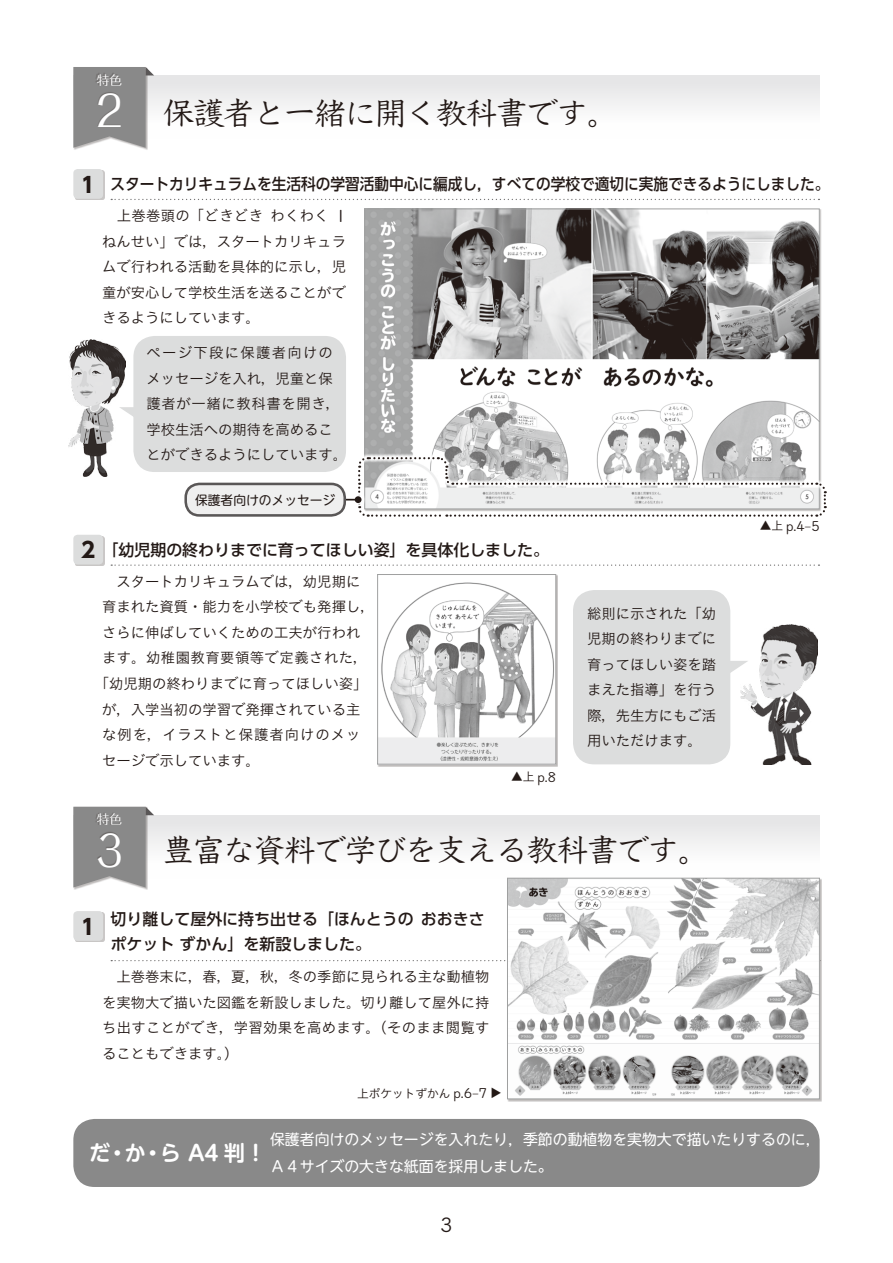
<style>
.page{position:relative;width:893px;height:1263px;background:#fff}
.page>*{position:absolute;margin:0;border:0;box-sizing:border-box;transform-origin:0 0}
.t1{font:500 31.95px "Yu T Kyo New H";letter-spacing:-.05em;color:#231916}
.t2{font:700 21.3px "UD Shin M Go Pro De";color:#fff}
.t3{font:700 21.3px "UD Shin Go Pro";color:#231916}
.t4{font:18.75px "Yu T Kyo Oubun Std Medium Alt";color:#231916}
.t5{font:500 15.9px/24.5px "UD Shin Go Pro";color:#231916}
.t6{font:500 15.9px "UD Shin Go Pro";color:#231916;scale:.92 1}
.t7{font:14.85px/26.5px "UD Shin M Go Pro";color:#fff}
.t8{font:14.4px/25.5px "Kyo KG Kn Std W3";color:#231916;text-align:justify}
.t9{font:14.4px "Hiragino UD Sans Std W3";color:#231916}
.t10{font:14.4px/25.5px "Kyo KG Kn Std W3";letter-spacing:.035em;color:#231916}
.t11{font:14.4px/25.5px "Hiragino UD Sans Std W3";letter-spacing:.025em;color:#231916}
.t12{font:14.4px "Hiragino UD Sans Std W3";letter-spacing:.035em;color:#231916}
.t13{font:12.9px "Yu T Kyo Oubun Std Medium Alt";color:#231916}
.t14{font:12.75px "UD Shin M Go Pro";color:#231916}
.t15{font:12.75px "Folk Pro";color:#fff}
.t16{font:11.7px "Kyo KG Kn Std W3";color:#231916}
.t17{font:11.7px "Hiragino UD Sans Std W3";color:#231916}
.s1{font-family:"Folk Pro";font-weight:400;font-size:42.45px;color:#fff}
.s2{font-family:"Hiragino UD Sans Std W3"}
.s3{font-family:"Yu T Kyo Oubun Std Medium Alt";font-size:15.75px}
.s4{font-family:"Yu TUD Kyo";font-weight:500}
.s5{font-family:"Kyo KG Kn Std W3"}
.s6{font-family:"Hiragino UD Sans Std W3";font-size:11.7px}
.s7{font-family:"Minion Pro";font-size:11.7px}
.s8{font-family:"Yu T Kyo Oubun Std Medium Alt";font-size:12.9px}
.s9{font-family:"Minion Pro"}
</style>
<div class="page">
<div style="left:573px;top:590px;width:157px;height:174px;background:#dcdddd;border-radius:21px"></div>
<svg style="left:730px;top:661px;width:11px;height:17px"></svg>
<div style="left:73px;top:75px;width:747px;height:64px;background:linear-gradient(to bottom,#e4e4e5,#fff)"></div>
<div style="left:73px;top:67px;width:75px;height:83px;background:#231916;opacity:.3"></div>
<svg style="left:73px;top:67px;width:81px;height:81px;background:#979797"></svg>
<div style="left:73px;top:815px;width:747px;height:64px;background:linear-gradient(to bottom,#e5e5e6,#fff)"></div>
<div style="left:73px;top:807px;width:75px;height:83px;background:#231916;opacity:.3"></div>
<svg style="left:73px;top:807px;width:81px;height:80px;background:#969696"></svg>
<svg style="left:111px;top:199px;width:708px;height:1px"></svg>
<img style="left:366px;top:211px;width:451px;height:242px">
<div style="left:133px;top:336px;width:213px;height:136px;background:#dcdddd;border-radius:21px"></div>
<svg style="left:125px;top:407px;width:9px;height:17px"></svg>
<img style="left:68px;top:339px;width:57px;height:137px">
<img style="left:741px;top:624px;width:77px;height:140px">
<div style="left:377px;top:574px;width:181px;height:193px;background:#b8b8b9"></div>
<div style="left:378px;top:574px;width:178px;height:190px;background:#fff"></div>
<img style="left:379px;top:582px;width:175px;height:180px">
<div style="left:377px;top:574px;width:179px;height:190px;border:1px solid #9fa0a0"></div>
<div style="left:73px;top:1119px;width:747px;height:68px;background:#898989;border-radius:21px"></div>
<div style="left:75px;top:170px;width:29px;height:30px;background:#c9c7c6"></div>
<div style="left:73px;top:169px;width:30px;height:30px;background:#dcdddd;border-radius:4px"></div>
<div style="left:75px;top:912px;width:29px;height:30px;background:#c9c7c6"></div>
<div style="left:73px;top:911px;width:30px;height:30px;background:#dcdddd;border-radius:4px"></div>
<div style="left:75px;top:536px;width:29px;height:30px;background:#d2d2d1"></div>
<div style="left:73px;top:535px;width:30px;height:29px;background:#dcdddd;border-radius:4px"></div>
<svg style="left:111px;top:564px;width:708px;height:2px"></svg>
<svg style="left:111px;top:960px;width:395px;height:1px"></svg>
<svg style="left:364px;top:453px;width:458px;height:3px"></svg>
<svg style="left:358px;top:456px;width:469px;height:61px"></svg>
<svg style="left:345px;top:492px;width:21px;height:15px"></svg>
<hr style="left:289px;top:499px;width:69px;height:1px;background:#231916">
<div style="left:355px;top:496px;width:7px;height:7px;background:#231916;border-radius:50%"></div>
<div style="left:186px;top:484px;width:159px;height:31px;background:#efefef;border-radius:14px"></div>
<div style="left:184px;top:483px;width:162px;height:34px;border:3px solid #5a5757;border-radius:14px"></div>
<img style="left:509px;top:880px;width:309px;height:216px">
<div style="left:507px;top:878px;width:313px;height:221px;border:1px solid #9fa0a0"></div>
<p class="t15" style="left:97px;top:69px;width:27px">特色</p>
<h1 class="t1" style="left:96px;top:90px;width:524px"><span class="s1">2</span> 保護者と一緒に開く教科書です。</h1>
<h2 class="t3" style="left:78px;top:167px;width:23px">１</h2>
<p class="t6" style="left:111px;top:171px;width:783px">スタートカリキュラムを生活科の学習活動中心に編成し，すべての学校で適切に実施できるようにしました。</p>
<p class="t8" style="left:102px;top:203px;width:245px"><span class="s2">　上巻巻頭</span>の<span class="s2">「</span>どきどきわくわく <span class="s3">1</span>ねんせい<span class="s2">」</span>では<span class="s4">，</span>スタートカリキュラムで<span class="s2">行</span>われる<span class="s2">活動</span>を<span class="s2">具体的</span>に<span class="s2">示</span>し<span class="s4">，</span><span class="s2">児童</span>が<span class="s2">安心</span>して<span class="s2">学校生活</span>を<span class="s2">送</span>ることができるようにしています<span class="s4">。</span></p>
<p class="t8" style="left:146px;top:340px;width:188px">ページ<span class="s2">下段</span>に<span class="s2">保護者向</span>けのメッセージを<span class="s2">入</span>れ<span class="s4">，</span><span class="s2">児童</span>と<span class="s2">保</span></p>
<p class="t11" style="left:146px;top:390px;width:195px">護者<span class="s5">が</span>一緒<span class="s5">に</span>教科書<span class="s5">を</span>開<span class="s5">き</span><span class="s4">，</span>学校生活<span class="s5">への</span>期待<span class="s5">を</span>高<span class="s5">めるこ</span></p>
<p class="t8" style="left:146px;top:442px;width:202px">とができるようにしています<span class="s4">。</span></p>
<p class="t14" style="left:195px;top:489px;width:142px">保護者向けのメッセージ</p>
<p class="t13" style="left:760px;top:519px;width:61px"><span class="s6">▲上</span> p.4<span class="s7">−</span>5</p>
<h2 class="t3" style="left:81px;top:533px;width:16px">2</h2>
<p class="t5" style="left:103px;top:537px;width:448px">「幼児期の終わりまでに育ってほしい姿」を具体化しました。</p>
<p class="t8" style="left:116px;top:569px;width:245px">スタートカリキュラムでは<span class="s4">，</span><span class="s2">幼児期</span>に</p>
<p class="t9" style="left:102px;top:596px;width:274px">育<span class="s5">まれた</span>資質・能力<span class="s5">を</span>小学校<span class="s5">でも</span>発揮<span class="s5">し</span><span class="s4">，</span></p>
<p class="t8" style="left:102px;top:620px;width:260px">さらに<span class="s2">伸</span>ばしていくための<span class="s2">工夫</span>が<span class="s2">行</span>われ</p>
<p class="t12" style="left:102px;top:647px;width:267px"><span class="s5">ます</span><span class="s4">。</span>幼稚園教育要領等<span class="s5">で</span>定義<span class="s5">された</span><span class="s4">，</span></p>
<p class="t8" style="left:95px;top:671px;width:274px"><span class="s2">「幼児期</span>の<span class="s2">終</span>わりまでに<span class="s2">育</span>ってほしい<span class="s2">姿」</span></p>
<p class="t9" style="left:102px;top:698px;width:260px"><span class="s5">が</span><span class="s4">，</span>入学当初<span class="s5">の</span>学習<span class="s5">で</span>発揮<span class="s5">されている</span>主</p>
<p class="t10" style="left:102px;top:722px;width:260px">な<span class="s2">例</span>を<span class="s4">，</span>イラストと<span class="s2">保護者向</span>けのメッセージで<span class="s2">示</span>しています<span class="s4">。</span></p>
<p class="t13" style="left:511px;top:770px;width:46px"><span class="s6">▲上</span> p.8</p>
<p class="t15" style="left:97px;top:809px;width:27px">特色</p>
<p class="t9" style="left:587px;top:602px;width:131px">総則<span class="s5">に</span>示<span class="s5">された</span>「幼</p>
<p class="t8" style="left:587px;top:626px;width:131px"><span class="s2">児期</span>の<span class="s2">終</span>わりまでに<span class="s2">育</span>ってほしい<span class="s2">姿</span>を<span class="s2">踏</span>まえた<span class="s2">指導」</span>を<span class="s2">行</span>う</p>
<p class="t9" style="left:587px;top:705px;width:131px">際<span class="s4">，</span>先生方<span class="s5">にもご</span>活</p>
<p class="t8" style="left:587px;top:728px;width:116px"><span class="s2">用</span>いただけます<span class="s4">。</span></p>
<h1 class="t1" style="left:96px;top:828px;width:615px"><span class="s1">3</span> 豊富な資料で学びを支える教科書です。</h1>
<h2 class="t3" style="left:78px;top:909px;width:23px">１</h2>
<p class="t5" style="left:111px;top:906px;width:376px">切り離して屋外に持ち出せる「ほんとうの おおきさポケット ずかん」を新設しました。</p>
<p class="t9" style="left:102px;top:966px;width:389px">　上巻巻末<span class="s5">に</span><span class="s4">，</span>春<span class="s4">，</span>夏<span class="s4">，</span>秋<span class="s4">，</span>冬<span class="s5">の</span>季節<span class="s5">に</span>見<span class="s5">られる</span>主<span class="s5">な</span>動植物</p>
<p class="t8" style="left:102px;top:989px;width:389px">を<span class="s2">実物大</span>で<span class="s2">描</span>いた<span class="s2">図鑑</span>を<span class="s2">新設</span>しました<span class="s4">。</span><span class="s2">切</span>り<span class="s2">離</span>して<span class="s2">屋外</span>に<span class="s2">持</span>ち<span class="s2">出</span>すことができ<span class="s4">，</span><span class="s2">学習効果</span>を<span class="s2">高</span>めます<span class="s4">。</span><span class="s2">（</span>そのまま<span class="s2">閲覧</span>することもできます<span class="s4">。</span><span class="s2">）</span></p>
<p class="t16" style="left:357px;top:1087px;width:132px"><span class="s2">上</span>ポケットずかん <span class="s8">p.6</span><span class="s9">−</span><span class="s8">7</span></p>
<p class="t17" style="left:505px;top:1087px;width:13px;rotate:90deg">▲</p>
<h2 class="t2" style="left:89px;top:1135px;width:179px">だ・か・ら A4 判！</h2>
<p class="t7" style="left:270px;top:1126px;width:552px">保護者向けのメッセージを入れたり，季節の動植物を実物大で描いたりするのに，<br>Ａ４サイズの大きな紙面を採用しました。</p>
<h3 class="t4" style="left:440px;top:1216px;width:14px">3</h3>
</div>
